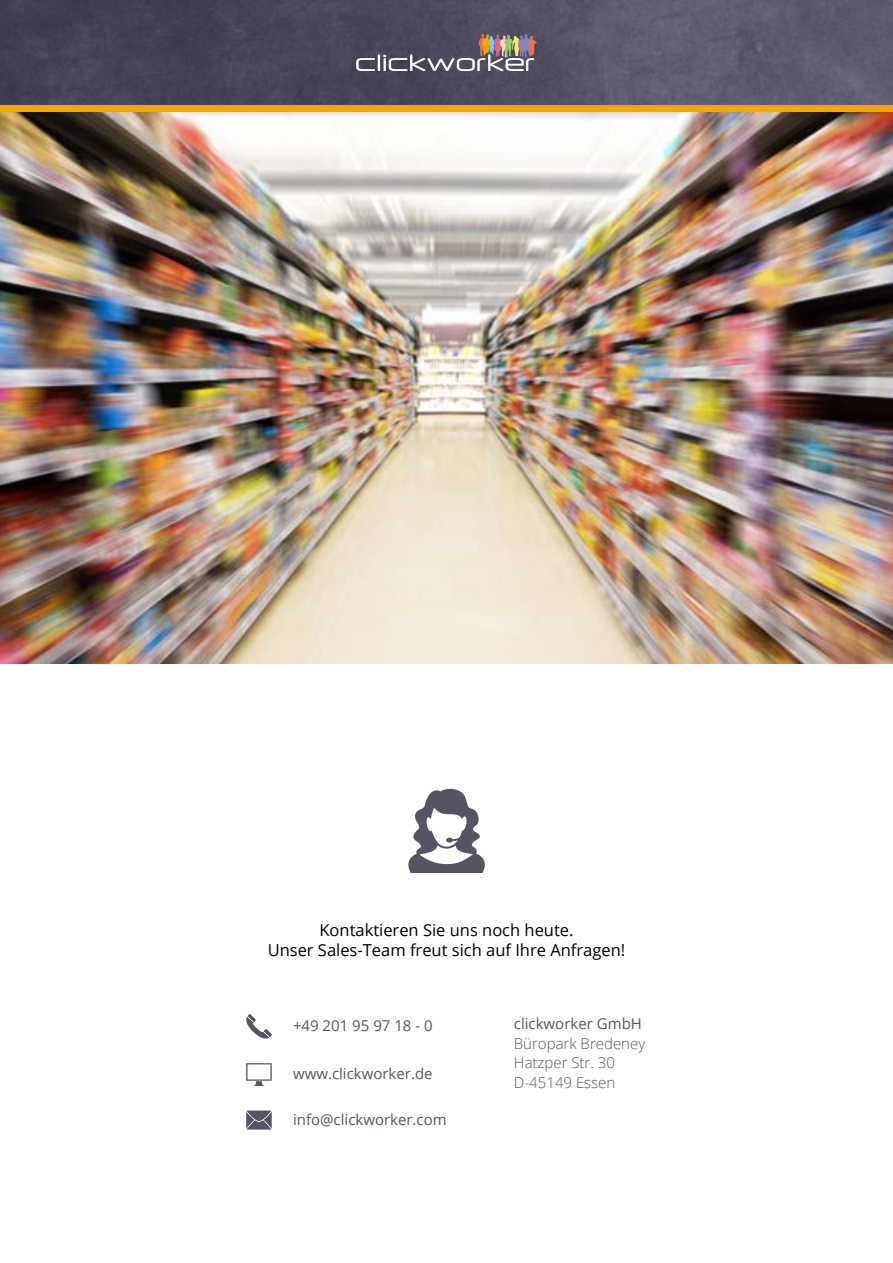
<style>
.page{position:relative;width:893px;height:1263px;background:#fff}
.page>*{position:absolute;margin:0;border:0;box-sizing:border-box;transform-origin:0 0}
.t1{font:16.5px/19.8px "Open Sans";color:#000;text-align:center}
.t2{font:15px "Open Sans";color:#565364}
.t3{font:300 15px/19.5px "Open Sans";color:#565364}
</style>
<div class="page">
<svg style="left:246px;top:1110px;width:26px;height:19px"></svg>
<svg style="left:246px;top:1063px;width:26px;height:23px"></svg>
<svg style="left:246px;top:1014px;width:26px;height:25px"></svg>
<img style="left:0;top:0;width:893px;height:105px">
<svg style="left:356px;top:34px;width:181px;height:37px;background:#716a74"></svg>
<div style="left:0;top:105px;width:893px;height:7px;background:#f7a600"></div>
<img style="left:0;top:112px;width:893px;height:551px">
<svg style="left:408px;top:789px;width:77px;height:84px"></svg>
<p class="t1" style="left:268px;top:920px;width:359px">Kontaktieren Sie uns noch heute.<br>Unser Sales-Team freut sich auf Ihre Anfragen!</p>
<p class="t2" style="left:293px;top:1015px;width:141px">+49 201 95 97 18 - 0</p>
<p class="t2" style="left:293px;top:1063px;width:141px">www.clickworker.de</p>
<p class="t2" style="left:293px;top:1109px;width:155px">info@clickworker.com</p>
<p class="t2" style="left:514px;top:1014px;width:130px">clickworker GmbH</p>
<p class="t3" style="left:514px;top:1033px;width:133px">Büropark Bredeney<br>Hatzper Str. 30<br>D-45149 Essen</p>
</div>
